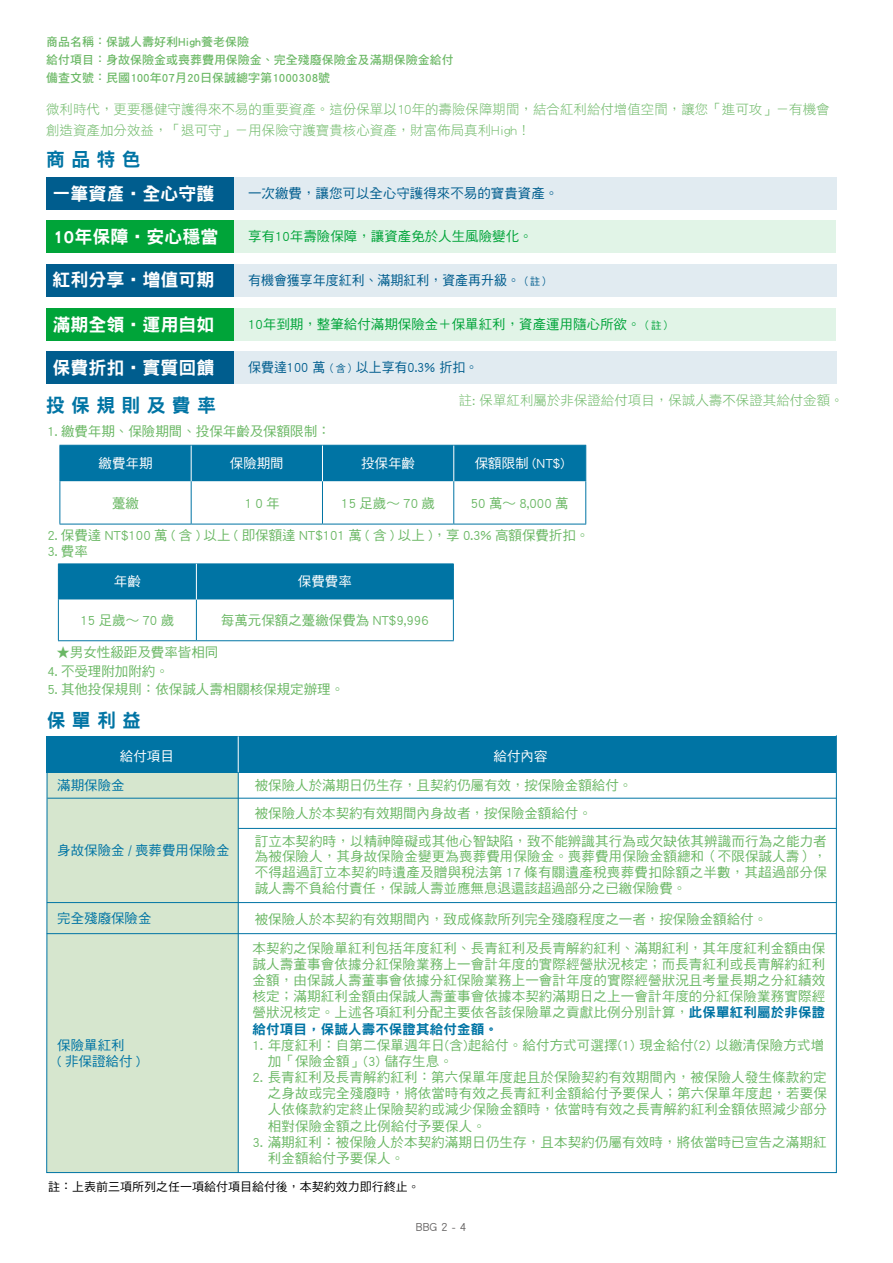
<style>
.page{position:relative;width:893px;height:1263px;background:#fff}
.page>*{position:absolute;margin:0;border:0;box-sizing:border-box;transform-origin:0 0}
.t1{font:19.05px "DF Hei Std W9";color:#0074a4}
.t2{font:18px "DF Hei Std W9";color:#fff}
.t3{font:13.5px/16.2px "DF Hei Std W5";letter-spacing:.01em;color:#6bb865}
.t4{font:13.5px/21px "DF Hei Std W3";color:#6bb865}
.t5{font:13.5px "DF Hei Std W5";color:#00a439}
.t6{font:13.5px "DF Hei Std W5";color:#005d8e;scale:.96 1}
.t7{font:13.5px/15.8px "DF Hei Std W5";color:#0074a4}
.t8{font:13.5px "DF Hei Std W5";color:#fff}
.t9{font:13.5px "DF Hei Std W5";color:#005d8e}
.t10{font:13.5px "DF Hei Std W9";letter-spacing:.01em;color:#0074a4}
.t11{font:12px/18px "DF Hei Std W7";color:#6bb865}
.t12{font:12px "DF Hei Std W5";color:#000}
.t13{font:12px "DF Hei Std W5";color:#666464}
.s1{font-size:10.5px}
.s2{font-family:"DF Hei Std W9";color:#0074a4}
</style>
<div class="page">
<svg style="left:46px;top:735px;width:791px;height:438px"></svg>
<div style="left:61px;top:446px;width:524px;height:35px;background:#0074a4"></div>
<hr style="left:60px;top:445px;width:131px;height:1px;background:#0074a4">
<hr style="left:60px;top:446px;width:1px;height:35px;background:#0074a4">
<hr style="left:191px;top:445px;width:131px;height:1px;background:#0074a4">
<hr style="left:322px;top:445px;width:132px;height:1px;background:#0074a4">
<hr style="left:454px;top:445px;width:132px;height:1px;background:#0074a4">
<hr style="left:585px;top:445px;width:1px;height:36px;background:#0074a4">
<hr style="left:60px;top:481px;width:1px;height:43px;background:#0074a4">
<hr style="left:191px;top:481px;width:1px;height:43px;background:#0074a4">
<hr style="left:322px;top:481px;width:1px;height:43px;background:#0074a4">
<hr style="left:453px;top:481px;width:1px;height:43px;background:#0074a4">
<hr style="left:585px;top:481px;width:1px;height:43px;background:#0074a4">
<hr style="left:60px;top:524px;width:131px;height:1px;background:#0074a4">
<hr style="left:191px;top:524px;width:131px;height:1px;background:#0074a4">
<hr style="left:322px;top:524px;width:132px;height:1px;background:#0074a4">
<hr style="left:454px;top:524px;width:132px;height:1px;background:#0074a4">
<hr style="left:191px;top:446px;width:1px;height:35px;background:#fff">
<hr style="left:322px;top:446px;width:1px;height:35px;background:#fff">
<hr style="left:453px;top:446px;width:1px;height:35px;background:#fff">
<div style="left:58px;top:563px;width:395px;height:36px;background:#0074a4"></div>
<hr style="left:58px;top:569px;width:138px;height:1px;background:#0074a4">
<hr style="left:58px;top:564px;width:1px;height:35px;background:#0074a4">
<hr style="left:196px;top:569px;width:258px;height:1px;background:#0074a4">
<hr style="left:453px;top:564px;width:1px;height:35px;background:#0074a4">
<hr style="left:58px;top:599px;width:1px;height:41px;background:#0074a4">
<hr style="left:196px;top:599px;width:1px;height:41px;background:#0074a4">
<hr style="left:453px;top:599px;width:1px;height:41px;background:#0074a4">
<hr style="left:58px;top:640px;width:138px;height:1px;background:#0074a4">
<hr style="left:196px;top:640px;width:258px;height:1px;background:#0074a4">
<hr style="left:196px;top:564px;width:1px;height:35px;background:#fff">
<hr style="left:238px;top:736px;width:1px;height:436px;background:#0074a4">
<hr style="left:238px;top:736px;width:1px;height:36px;background:#fff">
<div style="left:229px;top:220px;width:607px;height:33px;background:#e1f4e7"></div>
<div style="left:230px;top:177px;width:607px;height:33px;background:#e1ebf1"></div>
<div style="left:230px;top:264px;width:607px;height:33px;background:#e1ebf1"></div>
<div style="left:47px;top:177px;width:187px;height:33px;background:#005d8e"></div>
<div style="left:47px;top:220px;width:187px;height:33px;background:#00a439"></div>
<div style="left:47px;top:264px;width:187px;height:33px;background:#005d8e"></div>
<div style="left:229px;top:308px;width:607px;height:33px;background:#e1f4e7"></div>
<div style="left:230px;top:351px;width:607px;height:33px;background:#e1ebf1"></div>
<div style="left:47px;top:308px;width:187px;height:33px;background:#00a439"></div>
<div style="left:47px;top:351px;width:187px;height:33px;background:#005d8e"></div>
<p class="t11" style="left:46px;top:32px;width:409px">商品名稱：保誠人壽好利High養老保險<br>給付項目：身故保險金或喪葬費用保險金、完全殘廢保險金及滿期保險金給付備查文號：民國100年07月20日保誠總字第1000308號</p>
<p class="t4" style="left:46px;top:98px;width:785px">微利時代，更要穩健守護得來不易的重要資產。這份保單以10年的壽險保障期間，結合紅利給付增值空間，讓您「進可攻」－有機會創造資產加分效益，「退可守」－用保險守護寶貴核心資產，財富佈局真利High！</p>
<h1 class="t1" style="left:46px;top:149px;width:96px">商 品 特 色</h1>
<h2 class="t2" style="left:53px;top:183px;width:163px">一筆資產‧全心守護</h2>
<p class="t9" style="left:248px;top:186px;width:312px">一次繳費，讓您可以全心守護得來不易的寶貴資產。</p>
<h2 class="t2" style="left:53px;top:227px;width:167px">10年保障‧安心穩當</h2>
<h2 class="t2" style="left:53px;top:270px;width:163px">紅利分享‧增值可期</h2>
<h2 class="t2" style="left:53px;top:314px;width:163px">滿期全領‧運用自如</h2>
<h2 class="t2" style="left:53px;top:358px;width:163px">保費折扣‧實質回饋</h2>
<p class="t4" style="left:459px;top:389px;width:386px">註: 保單紅利屬於非保證給付項目，保誠人壽不保證其給付金額。</p>
<p class="t5" style="left:248px;top:229px;width:286px">享有10年壽險保障，讓資產免於人生風險變化。</p>
<p class="t6" style="left:248px;top:273px;width:316px">有機會獲享年度紅利、滿期紅利，資產再升級。<span class="s1">（註）</span></p>
<p class="t5" style="left:248px;top:317px;width:425px">10年到期，整筆給付滿期保險金＋保單紅利，資產運用隨心所欲。<span class="s1">（註）</span></p>
<p class="t6" style="left:248px;top:360px;width:241px">保費達100 萬<span class="s1">（含）</span>以上享有0.3% 折扣。</p>
<h1 class="t1" style="left:46px;top:395px;width:171px">投 保 規 則 及 費 率</h1>
<p class="t3" style="left:48px;top:423px;width:285px">1. 繳費年期、保險期間、投保年齡及保額限制：</p>
<p class="t8" style="left:99px;top:456px;width:55px">繳費年期</p>
<p class="t8" style="left:230px;top:456px;width:55px">保險期間</p>
<p class="t8" style="left:361px;top:456px;width:55px">投保年齡</p>
<p class="t8" style="left:475px;top:456px;width:91px">保額限制 (NT$)</p>
<p class="t3" style="left:112px;top:494px;width:28px">躉繳</p>
<p class="t3" style="left:245px;top:494px;width:37px">10年</p>
<p class="t3" style="left:341px;top:494px;width:95px">15 足歲∼ 70 歲</p>
<p class="t3" style="left:471px;top:494px;width:99px">50 萬∼ 8,000 萬</p>
<p class="t3" style="left:48px;top:527px;width:543px">2. 保費達 NT$100 萬 ( 含 ) 以上 ( 即保額達 NT$101 萬 ( 含 ) 以上 )，享 0.3% 高額保費折扣。</p>
<p class="t3" style="left:48px;top:543px;width:42px">3. 費率</p>
<p class="t8" style="left:114px;top:574px;width:28px">年齡</p>
<p class="t8" style="left:298px;top:574px;width:55px">保費費率</p>
<p class="t3" style="left:81px;top:612px;width:95px">15 足歲∼ 70 歲</p>
<p class="t3" style="left:221px;top:612px;width:209px">每萬元保額之躉繳保費為 NT$9,996</p>
<p class="t3" style="left:56px;top:644px;width:163px">★男女性級距及費率皆相同</p>
<p class="t3" style="left:48px;top:662px;width:123px">4. 不受理附加附約。</p>
<p class="t3" style="left:48px;top:681px;width:298px">5. 其他投保規則：依保誠人壽相關核保規定辦理。</p>
<h1 class="t1" style="left:47px;top:710px;width:96px">保 單 利 益</h1>
<p class="t8" style="left:120px;top:749px;width:55px">給付項目</p>
<p class="t8" style="left:494px;top:749px;width:55px">給付內容</p>
<p class="t7" style="left:57px;top:777px;width:69px">滿期保險金</p>
<p class="t3" style="left:255px;top:777px;width:379px">被保險人於滿期日仍生存，且契約仍屬有效，按保險金額給付。</p>
<p class="t7" style="left:57px;top:842px;width:174px">身故保險金 / 喪葬費用保險金</p>
<p class="t3" style="left:255px;top:799px;width:573px;line-height:27.9px">被保險人於本契約有效期間內身故者，按保險金額給付。<br>訂立本契約時，以精神障礙或其他心智缺陷，致不能辨識其行為或欠缺依其辨識而行為之能力者</p>
<p class="t3" style="left:255px;top:848px;width:574px;line-height:15.8px;text-align:justify">為被保險人，其身故保險金變更為喪葬費用保險金。喪葬費用保險金額總和（不限保誠人壽），不得超過訂立本契約時遺產及贈與稅法第 17 條有關遺產稅喪葬費扣除額之半數，其超過部分保誠人壽不負給付責任，保誠人壽並應無息退還該超過部分之已繳保險費。</p>
<p class="t7" style="left:57px;top:910px;width:96px">完全殘廢保險金</p>
<p class="t3" style="left:255px;top:911px;width:514px">被保險人於本契約有效期間內，致成條款所列完全殘廢程度之一者，按保險金額給付。</p>
<p class="t7" style="left:57px;top:1037px;width:85px">保險單紅利<br>( 非保證給付 )</p>
<p class="t3" style="left:253px;top:939px;width:574px;text-align:justify">本契約之保險單紅利包括年度紅利、長青紅利及長青解約紅利、滿期紅利，其年度紅利金額由保誠人壽董事會依據分紅保險業務上一會計年度的實際經營狀況核定；而長青紅利或長青解約紅利金額，由保誠人壽董事會依據分紅保險業務上一會計年度的實際經營狀況且考量長期之分紅績效核定；滿期紅利金額由保誠人壽董事會依據本契約滿期日之上一會計年度的分紅保險業務實際經營狀況核定。上述各項紅利分配主要依各該保險單之貢獻比例分別計算，<span class="s2">此保單紅利屬於非保證</span></p>
<p class="t10" style="left:253px;top:1021px;width:247px">給付項目，保誠人壽不保證其給付金額。</p>
<p class="t3" style="left:268px;top:1036px;width:558px;text-indent:-15px">1. 年度紅利：自第二保單週年日(含)起給付。給付方式可選擇(1) 現金給付(2) 以繳清保險方式增加「保險金額」(3) 儲存生息。</p>
<p class="t3" style="left:268px;top:1069px;width:560px;text-align:justify;text-indent:-15px">2. 長青紅利及長青解約紅利：第六保單年度起且於保險契約有效期間內，被保險人發生條款約定之身故或完全殘廢時，將依當時有效之長青紅利金額給付予要保人；第六保單年度起，若要保人依條款約定終止保險契約或減少保險金額時，依當時有效之長青解約紅利金額依照減少部分相對保險金額之比例給付予要保人。</p>
<p class="t3" style="left:268px;top:1134px;width:560px;text-indent:-15px">3. 滿期紅利：被保險人於本契約滿期日仍生存，且本契約仍屬有效時，將依當時已宣告之滿期紅利金額給付予要保人。</p>
<p class="t12" style="left:48px;top:1180px;width:373px">註：上表前三項所列之任一項給付項目給付後，本契約效力即行終止。</p>
<p class="t13" style="left:416px;top:1220px;width:52px">BBG 2 - 4</p>
</div>
